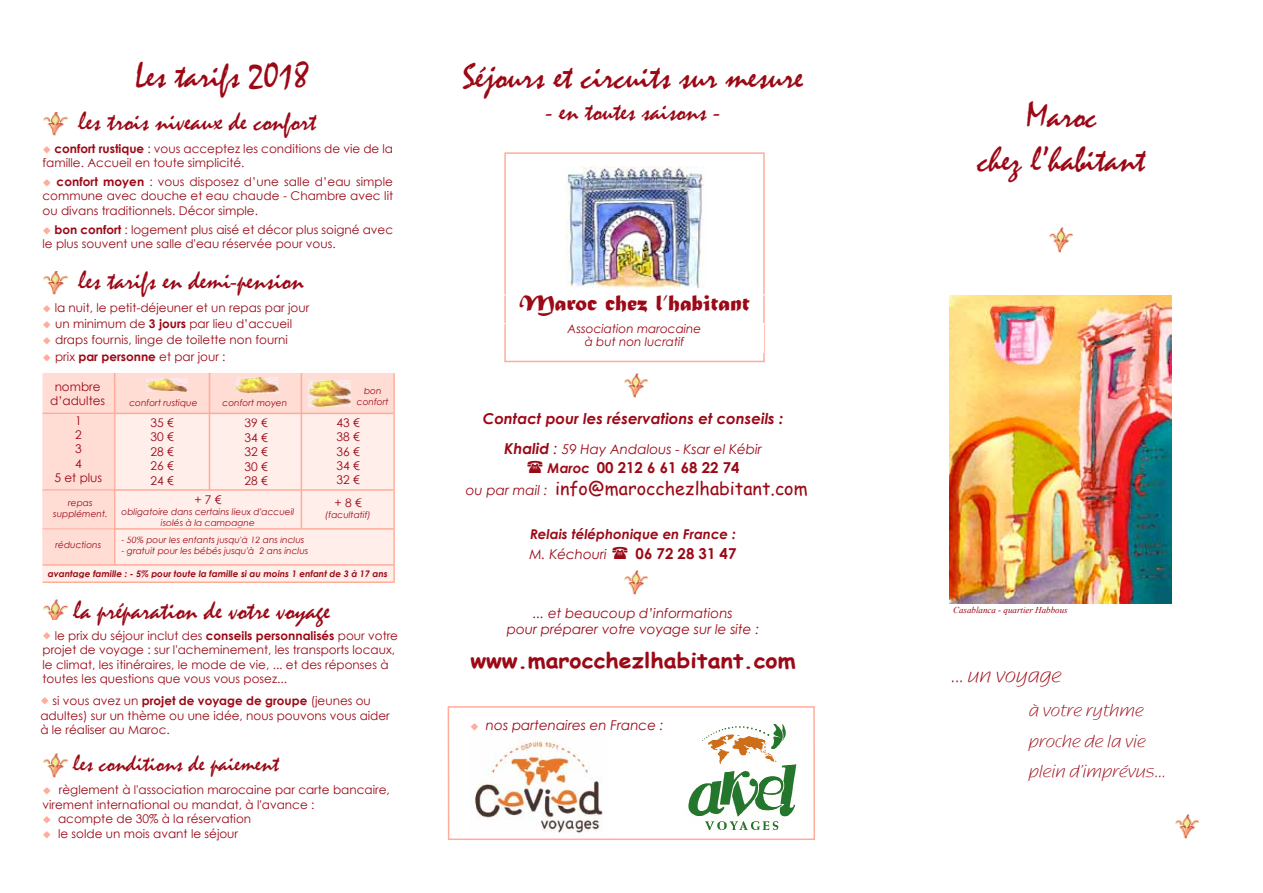
<style>
.page{position:relative;width:1263px;height:893px;background:#fff}
.page>*{position:absolute;margin:0;border:0;box-sizing:border-box;transform-origin:0 0}
.t1{font:36px/43.2px "Mistral";color:#9b0816;text-align:center}
.t2{font:27px "Mistral";color:#9b0816}
.t3{font:24px "Mistral";color:#9b0816}
.t4{font:24px "Matura MT Script Capitals";color:#9b0816}
.t5{font:700 21px "Comic Sans MS";color:#9b0816;scale:1.1 1}
.t6{font:21px "Nadianne";color:#9b0816}
.t7{font:18px/30.2px "Nadianne";color:#9b0816}
.t8{font:18px "Comic Sans MS";color:#9b0816}
.t9{font:italic 700 15px "Century Gothic";color:#9b0816}
.t10{font:700 15px "Century Gothic";color:#9b0816}
.t11{font:italic 13.5px/16.5px "Century Gothic";color:#9b0816;text-align:center}
.t12{font:italic 700 13.5px "Century Gothic";color:#9b0816}
.t13{font:12px/14.4px "Century Gothic";color:#9b0816}
.t14{font:italic 12px/13.5px "Century Gothic";color:#9b0816;text-align:center}
.t15{font:italic 9px/10.8px "Century Gothic";color:#9b0816;text-align:center}
.t16{font:italic 700 9px "Century Gothic";color:#9b0816}
.t17{font:italic 9px "Times New Roman";color:#9b0816}
.s1{color:#ffac9a}
.s2{font-weight:700}
.s3{font-weight:700;font-size:15px}
.s4{font-size:15px}
.s5{font-style:italic;font-size:13.5px}
.s6{font-family:"Century Gothic";font-style:italic;font-size:13.5px}
</style>
<div class="page">
<div style="left:43px;top:373px;width:351px;height:40px;background:#ffdcd4;border:2px solid #ffdcd4"></div>
<div style="left:43px;top:414px;width:350px;height:168px;background:#ffeeea;border:2px solid #ffeeea"></div>
<hr style="left:114px;top:373px;width:1px;height:192px;background:#ffac9a">
<hr style="left:209px;top:373px;width:1px;height:117px;background:#ffac9a">
<hr style="left:301px;top:373px;width:1px;height:155px;background:#ffac9a">
<hr style="left:393px;top:373px;width:2px;height:210px;background:#ffac9a">
<hr style="left:43px;top:581px;width:350px;height:2px;background:#ffac9a">
<hr style="left:43px;top:528px;width:350px;height:2px;background:#ffac9a">
<hr style="left:43px;top:413px;width:350px;height:1px;background:#ffac9a">
<div style="left:504px;top:152px;width:261px;height:210px;border:2px solid #ffac9a"></div>
<hr style="left:43px;top:564px;width:350px;height:2px;background:#ffac9a">
<hr style="left:43px;top:489px;width:350px;height:2px;background:#ffac9a">
<div style="left:43px;top:491px;width:71px;height:37px;background:#ffdcd4"></div>
<div style="left:43px;top:530px;width:71px;height:34px;background:#ffdcd4"></div>
<img style="left:566px;top:167px;width:138px;height:121px">
<img style="left:43px;top:113px;width:25px;height:23px">
<img style="left:43px;top:271px;width:25px;height:23px">
<img style="left:43px;top:753px;width:25px;height:25px">
<img style="left:147px;top:378px;width:40px;height:13px">
<img style="left:236px;top:377px;width:42px;height:17px">
<img style="left:308px;top:381px;width:43px;height:25px">
<img style="left:43px;top:599px;width:25px;height:21px">
<div style="left:506px;top:324px;width:257px;height:28px;background:#fff"></div>
<img style="left:950px;top:296px;width:221px;height:307px">
<img style="left:1048px;top:227px;width:26px;height:25px">
<img style="left:1174px;top:814px;width:26px;height:25px">
<img style="left:623px;top:570px;width:25px;height:25px">
<img style="left:623px;top:373px;width:25px;height:25px">
<div style="left:448px;top:706px;width:367px;height:134px;border:2px solid #ffac9a"></div>
<img style="left:475px;top:736px;width:128px;height:97px">
<img style="left:688px;top:723px;width:109px;height:107px">
<div style="left:43px;top:415px;width:70px;height:73px;background:#ffdcd4"></div>
<div style="left:43px;top:414px;width:71px;height:75px;border:2px solid #ffdcd4"></div>
<h1 class="t1" style="left:135px;top:56px;width:176px">Les tarifs 2018</h1>
<h2 class="t2" style="left:79px;top:106px;width:239px">les trois niveaux de confort</h2>
<p class="t13" style="left:43px;top:141px;width:352px"><span class="s1">◆</span> <span class="s2">confort rustique</span> : vous acceptez les conditions de vie de la famille. Accueil en toute simplicité.</p>
<p class="t13" style="left:43px;top:174px;width:352px;text-align:justify"><span class="s1">◆</span> <span class="s2">confort moyen</span> : vous disposez d’une salle d’eau simple commune avec douche et eau chaude - Chambre avec lit ou divans traditionnels. Décor simple.</p>
<p class="t13" style="left:43px;top:222px;width:352px"><span class="s1">◆</span> <span class="s2">bon confort</span> : logement plus aisé et décor plus soigné avec le plus souvent une salle d'eau réservée pour vous.</p>
<h2 class="t2" style="left:79px;top:265px;width:227px">les tarifs en demi-pension</h2>
<p class="t13" style="left:43px;top:300px;width:268px"><span class="s1">◆</span> la nuit, le petit-déjeuner et un repas par jour</p>
<p class="t13" style="left:43px;top:316px;width:251px"><span class="s1">◆</span> un minimum de <span class="s2">3 jours</span> par lieu d’accueil</p>
<p class="t13" style="left:43px;top:333px;width:247px"><span class="s1">◆</span> draps fournis, linge de toilette non fourni</p>
<p class="t13" style="left:43px;top:349px;width:185px"><span class="s1">◆</span> prix <span class="s2">par personne</span> et par jour :</p>
<p class="t13" style="left:50px;top:379px;width:57px;text-align:center">nombre d’adultes</p>
<p class="t13" style="left:54px;top:413px;width:49px;text-align:center">1<br>2<br>3<br>4<br>5 et plus</p>
<p class="t15" style="left:53px;top:498px;width:56px">repas supplément.</p>
<p class="t15" style="left:129px;top:397px;width:70px">confort rustique</p>
<p class="t15" style="left:223px;top:397px;width:66px">confort moyen</p>
<p class="t13" style="left:151px;top:415px;width:25px;text-align:justify">35 € 30 € 28 € 26 € 24 €</p>
<p class="t13" style="left:244px;top:416px;width:25px;text-align:justify">39 € 34 € 32 € 30 € 28 €</p>
<p class="t13" style="left:194px;top:492px;width:29px">+ 7 €</p>
<p class="t15" style="left:122px;top:506px;width:174px">obligatoire dans certains lieux d'accueil isolés à la campagne</p>
<p class="t15" style="left:56px;top:539px;width:47px">réductions</p>
<p class="t15" style="left:121px;top:535px;width:184px">- 50% pour les enfants jusqu'à 12 ans inclus</p>
<p class="t15" style="left:121px;top:545px;width:188px">- gratuit pour les bébés jusqu'à 2 ans inclus</p>
<p class="t15" style="left:357px;top:386px;width:33px">bon confort</p>
<p class="t13" style="left:337px;top:415px;width:25px;text-align:justify">43 € 38 € 36 € 34 € 32 €</p>
<p class="t13" style="left:334px;top:496px;width:29px">+ 8 €</p>
<p class="t15" style="left:325px;top:509px;width:47px">(facultatif)</p>
<p class="t16" style="left:48px;top:568px;width:341px">avantage famille : - 5% pour toute la famille si au moins 1 enfant de 3 à 17 ans</p>
<h2 class="t2" style="left:73px;top:595px;width:258px">la préparation de votre voyage</h2>
<p class="t13" style="left:43px;top:628px;width:357px"><span class="s1">◆</span> le prix du séjour inclut des <span class="s2">conseils personnalisés</span> pour votre projet de voyage : sur l'acheminement, les transports locaux, le climat, les itinéraires, le mode de vie, ... et des réponses à toutes les questions que vous vous posez...</p>
<p class="t13" style="left:40px;top:693px;width:351px"><span class="s1">◆</span> si vous avez un <span class="s2">projet de voyage de groupe</span> (jeunes ou adultes) sur un thème ou une idée, nous pouvons vous aider à le réaliser au Maroc.</p>
<h3 class="t3" style="left:73px;top:749px;width:207px">les conditions de paiement</h3>
<p class="t13" style="left:43px;top:783px;width:349px"><span class="s1">◆</span> règlement à l'association marocaine par carte bancaire, virement international ou mandat, à l'avance :</p>
<p class="t13" style="left:43px;top:811px;width:210px"><span class="s1">◆</span> acompte de 30% à la réservation</p>
<p class="t13" style="left:43px;top:826px;width:197px"><span class="s1">◆</span> le solde un mois avant le séjour</p>
<h1 class="t1" style="left:463px;top:56px;width:342px">Séjours et circuits sur mesure</h1>
<h2 class="t2" style="left:546px;top:97px;width:176px">- en toutes saisons -</h2>
<h3 class="t4" style="left:519px;top:288px;width:232px">Maroc chez l’habitant</h3>
<p class="t14" style="left:568px;top:321px;width:135px">Association marocaine à but non lucratif</p>
<p class="t9" style="left:483px;top:408px;width:302px">Contact pour les réservations et conseils :</p>
<p class="t11" style="left:504px;top:440px;width:259px"><span class="s3">Khalid</span> <span class="s4">:</span> 59 Hay Andalous - Ksar el Kébir</p>
<p class="t10" style="left:547px;top:458px;width:194px"><span class="s5">Maroc</span> 00 212 6 61 68 22 74</p>
<h3 class="t8" style="left:466px;top:475px;width:343px"><span class="s6">ou par mail :</span> info@marocchezlhabitant.com</h3>
<p class="t12" style="left:530px;top:525px;width:207px">Relais téléphonique en France :</p>
<p class="t11" style="left:529px;top:545px;width:79px">M. Kéchouri</p>
<p class="t10" style="left:636px;top:544px;width:102px">06 72 28 31 47</p>
<p class="t11" style="left:507px;top:604px;width:254px">... et beaucoup d’informations<br>pour préparer votre voyage sur le site :</p>
<h3 class="t5" style="left:470px;top:645px;width:297px">www.marocchezlhabitant.com</h3>
<p class="t11" style="left:470px;top:716px;width:195px"><span class="s1">◆</span> nos partenaires en France :</p>
<h1 class="t1" style="left:977px;top:96px;width:169px">Maroc<br>chez l’habitant</h1>
<p class="t17" style="left:953px;top:604px;width:116px">Casablanca - quartier Habbous</p>
<h3 class="t6" style="left:951px;top:663px;width:112px">... un voyage</h3>
<h3 class="t7" style="left:1029px;top:695px;width:138px">à votre rythme proche de la vie plein d’imprévus...</h3>
</div>
